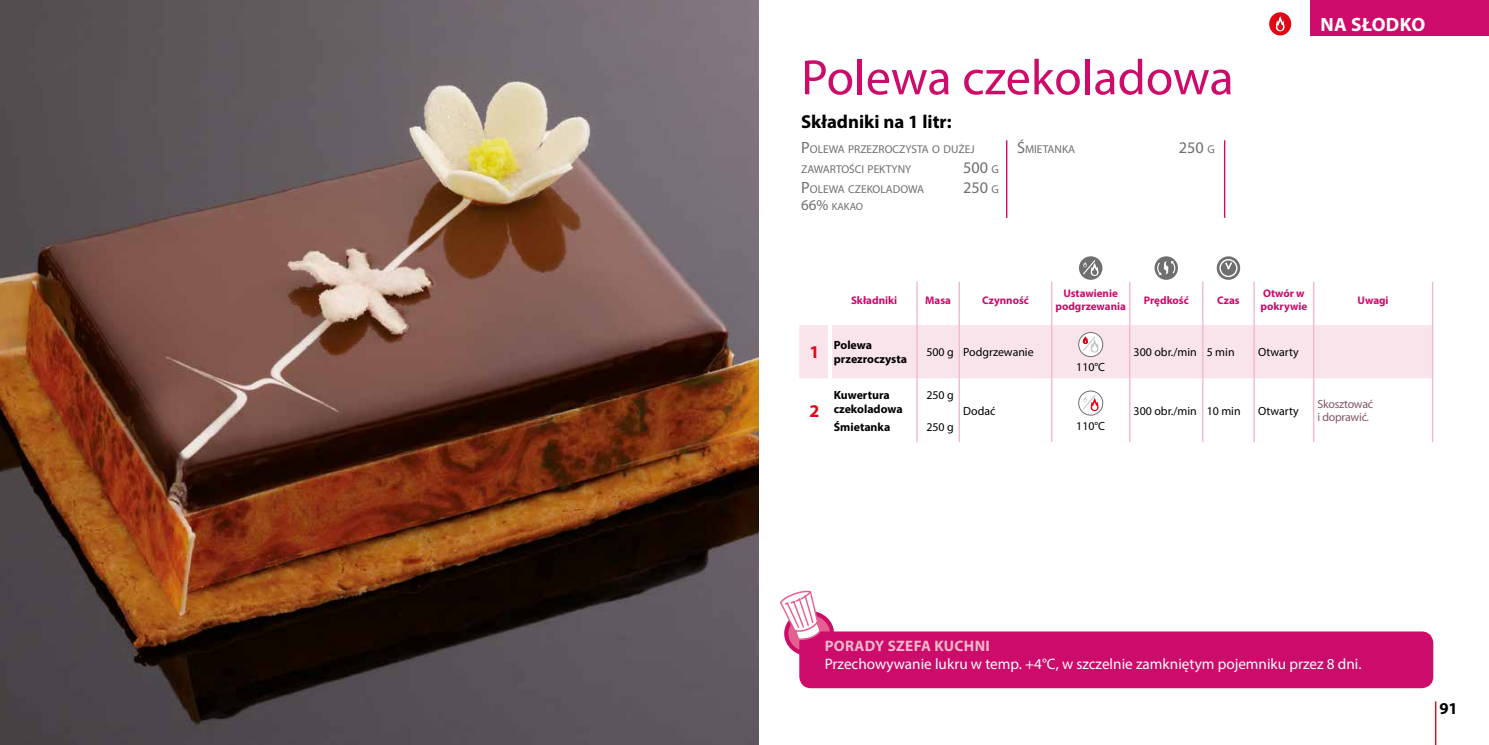
<style>
.page{position:relative;width:1489px;height:745px;background:#fff}
.page>*{position:absolute;margin:0;border:0;box-sizing:border-box;transform-origin:0 0}
.t1{font:50px "Myriad Pro";color:#cc0b6a}
.t2{font:700 19.38px "Myriad Pro";letter-spacing:.02em;color:#fff}
.t3{font:700 18.75px "Myriad Pro";color:#000}
.t4{font:700 18px "Myriad Pro";color:#e20714}
.t5{font:700 16.62px "Myriad Pro";color:#000}
.t6{font:16.25px "Myriad Pro";color:#706f6f}
.t7{font:15.12px "Myriad Pro";color:#fff}
.t8{font:700 15.12px "Myriad Pro";letter-spacing:.02em;color:#f2b8cb}
.t9{font:11.88px "Myriad Pro";color:#000}
.t10{font:700 11.88px/14.2px "Myriad Pro";color:#000}
.t11{font:11.88px/12.5px "Myriad Pro";letter-spacing:-.02em;color:#815669}
.t12{font:11.38px/20px "Myriad Pro";color:#706f6f}
.t13{font:700 11px/13.2px "Myriad Pro";color:#cc0b6a;text-align:center}
.t14{font:10.5px "Myriad Pro";letter-spacing:.005em;color:#706f6f}
.s1{font-size:16.25px}
.s2{font-size:11.38px}
.s3{font-size:15px}
</style>
<div class="page">
<img style="left:0;top:0;width:758px;height:744px">
<hr style="left:1434px;top:701px;width:2px;height:43px;background:#e20714">
<hr style="left:916px;top:281px;width:1px;height:36px;background:#f2b8cb">
<hr style="left:958px;top:281px;width:1px;height:36px;background:#f2b8cb">
<hr style="left:1050px;top:281px;width:2px;height:36px;background:#f2b8cb">
<hr style="left:1128px;top:281px;width:2px;height:36px;background:#f2b8cb">
<hr style="left:1201px;top:281px;width:2px;height:36px;background:#f2b8cb">
<hr style="left:1253px;top:281px;width:1px;height:36px;background:#f2b8cb">
<hr style="left:1312px;top:281px;width:2px;height:36px;background:#f2b8cb">
<hr style="left:1431px;top:281px;width:2px;height:36px;background:#f2b8cb">
<hr style="left:916px;top:378px;width:1px;height:64px;background:#f2b8cb">
<hr style="left:958px;top:378px;width:1px;height:64px;background:#f2b8cb">
<hr style="left:1050px;top:378px;width:2px;height:64px;background:#f2b8cb">
<hr style="left:1128px;top:378px;width:2px;height:64px;background:#f2b8cb">
<hr style="left:1201px;top:378px;width:2px;height:64px;background:#f2b8cb">
<hr style="left:1253px;top:378px;width:1px;height:64px;background:#f2b8cb">
<hr style="left:1312px;top:378px;width:2px;height:64px;background:#f2b8cb">
<hr style="left:1431px;top:378px;width:2px;height:64px;background:#f2b8cb">
<svg style="left:1078px;top:256px;width:24px;height:23px"></svg>
<svg style="left:1083px;top:262px;width:15px;height:15px"></svg>
<svg style="left:1082px;top:260px;width:13px;height:14px"></svg>
<svg style="left:1154px;top:256px;width:23px;height:23px"></svg>
<svg style="left:1156px;top:260px;width:19px;height:15px"></svg>
<svg style="left:1216px;top:256px;width:24px;height:23px"></svg>
<svg style="left:1219px;top:259px;width:18px;height:18px"></svg>
<svg style="left:799px;top:317px;width:634px;height:61px;background:#fae7ee"></svg>
<svg style="left:1082px;top:336px;width:13px;height:15px"></svg>
<svg style="left:1078px;top:391px;width:24px;height:24px"></svg>
<div style="left:1078px;top:390px;width:25px;height:25px;border:1px solid #706f6f;border-radius:50%"></div>
<svg style="left:1083px;top:396px;width:15px;height:16px"></svg>
<svg style="left:1082px;top:395px;width:13px;height:14px"></svg>
<svg style="left:786px;top:612px;width:46px;height:41px"></svg>
<div style="left:784px;top:610px;width:50px;height:45px;border:4px solid #cc0b6a;border-radius:50%"></div>
<div style="left:799px;top:631px;width:634px;height:56px;background:#cc0b6a;border-radius:12px"></div>
<svg style="left:780px;top:590px;width:41px;height:49px"></svg>
<hr style="left:1005px;top:140px;width:2px;height:78px;background:#cc0b6a">
<hr style="left:1223px;top:140px;width:2px;height:78px;background:#cc0b6a">
<div style="left:1310px;top:0;width:178px;height:35px;background:#cc0b6a"></div>
<div style="left:1269px;top:12px;width:22px;height:23px;background:#e20714;border-radius:50%"></div>
<svg style="left:1275px;top:16px;width:9px;height:16px"></svg>
<h1 class="t1" style="left:801px;top:47px;width:434px">Polewa czekoladowa</h1>
<h3 class="t3" style="left:801px;top:109px;width:152px">Składniki na 1 litr:</h3>
<p class="t12" style="left:801px;top:138px;width:175px"><span class="s1">P</span>OLEWA PRZEZROCZYSTA O DUŻEJ<br>ZAWARTOŚCI PEKTYNY</p>
<h3 class="t6" style="left:962px;top:157px;width:37px">500 <span class="s2">G</span></h3>
<p class="t12" style="left:801px;top:178px;width:124px"><span class="s1">P</span>OLEWA CZEKOLADOWA</p>
<h3 class="t6" style="left:962px;top:177px;width:37px">250 <span class="s2">G</span></h3>
<p class="t14" style="left:801px;top:200px;width:63px"><span class="s3">66%</span> KAKAO</p>
<p class="t12" style="left:1017px;top:138px;width:60px"><span class="s1">Ś</span>MIETANKA</p>
<h3 class="t6" style="left:1178px;top:137px;width:37px">250 <span class="s2">G</span></h3>
<h2 class="t2" style="left:1320px;top:12px;width:106px">NA SŁODKO</h2>
<p class="t13" style="left:851px;top:293px;width:48px">Składniki</p>
<p class="t13" style="left:925px;top:293px;width:27px">Masa</p>
<p class="t13" style="left:982px;top:293px;width:48px">Czynność</p>
<p class="t13" style="left:1055px;top:286px;width:72px">Ustawienie podgrzewania</p>
<p class="t13" style="left:1143px;top:293px;width:46px">Prędkość</p>
<p class="t13" style="left:1217px;top:293px;width:24px">Czas</p>
<p class="t13" style="left:1260px;top:286px;width:48px;text-align:left">Otwór w pokrywie</p>
<p class="t13" style="left:1357px;top:293px;width:33px">Uwagi</p>
<h3 class="t4" style="left:809px;top:340px;width:11px">1</h3>
<p class="t10" style="left:833px;top:337px;width:75px">Polewa przezroczysta</p>
<p class="t9" style="left:926px;top:344px;width:109px">500 g Podgrzewanie</p>
<h3 class="t4" style="left:809px;top:399px;width:11px">2</h3>
<p class="t10" style="left:833px;top:387px;width:70px">Kuwertura czekoladowa</p>
<p class="t10" style="left:833px;top:419px;width:58px">Śmietanka</p>
<p class="t9" style="left:926px;top:387px;width:29px">250 g</p>
<p class="t9" style="left:926px;top:419px;width:29px">250 g</p>
<p class="t9" style="left:963px;top:403px;width:34px">Dodać</p>
<p class="t9" style="left:1076px;top:360px;width:30px">110°C</p>
<p class="t9" style="left:1076px;top:418px;width:30px">110°C</p>
<p class="t9" style="left:1133px;top:344px;width:102px">300 obr./min 5 min</p>
<p class="t9" style="left:1257px;top:344px;width:42px">Otwarty</p>
<p class="t9" style="left:1133px;top:403px;width:108px">300 obr./min 10 min</p>
<p class="t9" style="left:1257px;top:403px;width:42px">Otwarty</p>
<p class="t11" style="left:1317px;top:398px;width:57px">Skosztować i doprawić.</p>
<p class="t8" style="left:824px;top:635px;width:166px">PORADY SZEFA KUCHNI</p>
<p class="t7" style="left:824px;top:654px;width:538px">Przechowywanie lukru w temp. +4°C, w szczelnie zamkniętym pojemniku przez 8 dni.</p>
<h3 class="t5" style="left:1439px;top:697px;width:20px">91</h3>
</div>
